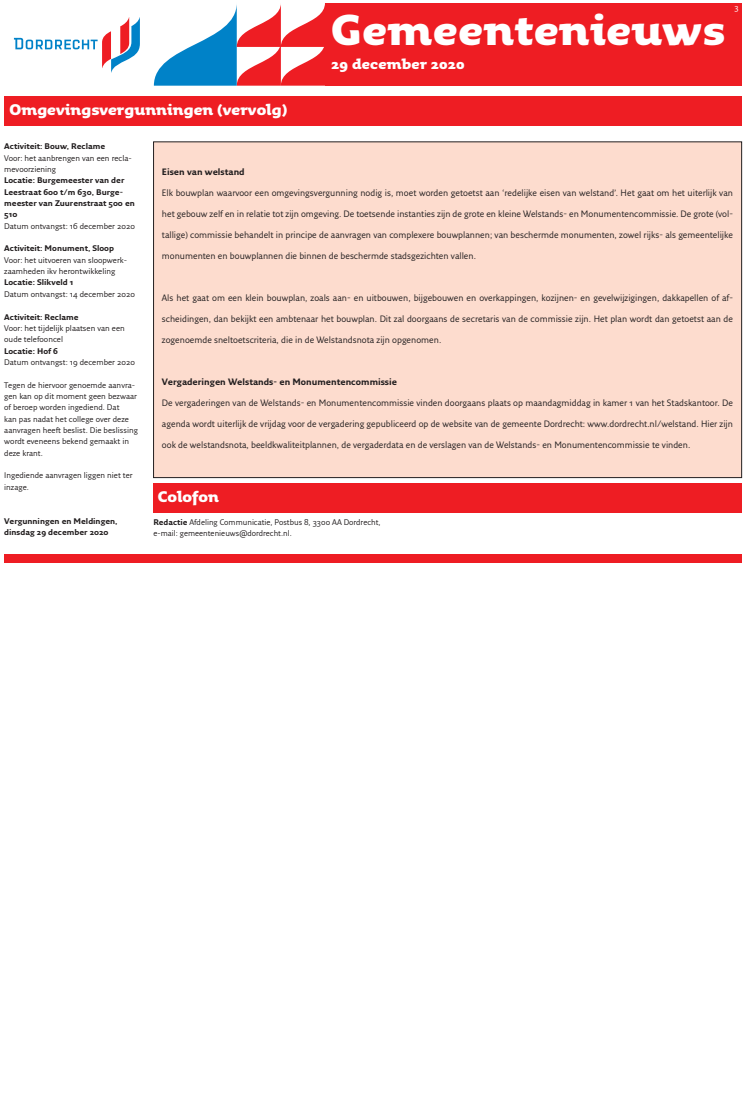
<style>
.page{position:relative;width:746px;height:1117px;background:#fff}
.page>*{position:absolute;margin:0;border:0;box-sizing:border-box;transform-origin:0 0}
.t1{font:900 42px "Fresco Inf Sans";letter-spacing:.01em;color:#fff}
.KOP{font:900 15px "Fresco Inf Sans";color:#fff}
.t2{font:900 14px "Fresco Inf Sans";letter-spacing:.01em;color:#fff}
.BODYTEKST{font:9px "Fresco Sans";color:#231f20}
.BODYTEKST-2{font:700 9px "Fresco Sans";color:#231f20}
.BODYTEKST-3{font:8px/11.3px "Fresco Sans";color:#231f20}
.BODYTEKST-4{font:700 8px/11.3px "Fresco Sans";color:#231f20}
.t3{font:8px "Fresco Inf Sans";color:#fff}
.s1{font-weight:700}
</style>
<div class="page">
<div style="left:325px;top:3px;width:416px;height:83px;background:#ee1d23"></div>
<svg style="left:154px;top:4px;width:171px;height:82px"></svg>
<svg style="left:14px;top:17px;width:126px;height:56px"></svg>
<div style="left:153px;top:142px;width:588px;height:336px;background:#fddcce;border:1px solid #231f20"></div>
<div style="left:153px;top:484px;width:588px;height:29px;background:#ee1d23"></div>
<div style="left:4px;top:96px;width:737px;height:29px;background:#ee1d23"></div>
<div style="left:4px;top:554px;width:737px;height:9px;background:#ee1d23"></div>
<p class="KOP" style="left:10px;top:100px;width:279px">Omgevingsvergunningen (vervolg)</p>
<h1 class="t1" style="left:331px;top:4px;width:395px">Gemeentenieuws</h1>
<h3 class="t2" style="left:331px;top:55px;width:135px">29 december 2020</h3>
<p class="t3" style="left:734px;top:3px;width:6px">3</p>
<p class="BODYTEKST-4" style="left:4px;top:141px;width:102px">Activiteit: Bouw, Reclame</p>
<p class="BODYTEKST-3" style="left:4px;top:152px;width:129px">Voor: het aanbrengen van een recla&shy;mevoorziening</p>
<p class="BODYTEKST-4" style="left:4px;top:175px;width:132px">Locatie: Burgemeester van der<br>Leestraat 600 t/m 630, Burge&shy;meester van Zuurenstraat 500 en<br>510</p>
<p class="BODYTEKST-3" style="left:4px;top:220px;width:132px">Datum ontvangst: 16 december 2020</p>
<p class="BODYTEKST-4" style="left:4px;top:243px;width:111px">Activiteit: Monument, Sloop</p>
<p class="BODYTEKST-3" style="left:4px;top:254px;width:124px">Voor: het uitvoeren van sloopwerk&shy;zaamheden ikv herontwikkeling</p>
<p class="BODYTEKST-4" style="left:4px;top:277px;width:71px">Locatie: Slikveld 1</p>
<p class="BODYTEKST-3" style="left:4px;top:288px;width:132px">Datum ontvangst: 14 december 2020</p>
<p class="BODYTEKST-4" style="left:4px;top:311px;width:76px">Activiteit: Reclame</p>
<p class="BODYTEKST-3" style="left:4px;top:322px;width:122px">Voor: het tijdelijk plaatsen van een oude telefooncel</p>
<p class="BODYTEKST-4" style="left:4px;top:345px;width:55px">Locatie: Hof 6</p>
<p class="BODYTEKST-3" style="left:4px;top:356px;width:132px">Datum ontvangst: 19 december 2020</p>
<p class="BODYTEKST-3" style="left:4px;top:379px;width:135px">Tegen de hiervoor genoemde aanvra&shy;gen kan op dit moment geen bezwaar of beroep worden ingediend. Dat<br>kan pas nadat het college over deze aanvragen heeft beslist. Die beslissing wordt eveneens bekend gemaakt in deze krant.</p>
<p class="BODYTEKST-3" style="left:4px;top:470px;width:130px">Ingediende aanvragen liggen niet ter inzage.</p>
<p class="BODYTEKST-4" style="left:4px;top:515px;width:115px">Vergunningen en Meldingen,</p>
<p class="BODYTEKST-4" style="left:4px;top:526px;width:106px">dinsdag 29 december 2020</p>
<p class="BODYTEKST-2" style="left:162px;top:166px;width:84px">Eisen van welstand</p>
<p class="BODYTEKST" style="left:162px;top:188px;width:572px">Elk bouwplan waarvoor een omgevingsvergunning nodig is, moet worden getoetst aan ‘redelijke eisen van welstand’. Het gaat om het uiterlijk van</p>
<p class="BODYTEKST" style="left:162px;top:209px;width:572px">het gebouw zelf en in relatie tot zijn omgeving. De toetsende instanties zijn de grote en kleine Welstands- en Monumentencommissie. De grote (vol-</p>
<p class="BODYTEKST" style="left:162px;top:230px;width:572px">tallige) commissie behandelt in principe de aanvragen van complexere bouwplannen; van beschermde monumenten, zowel rijks- als gemeentelijke</p>
<p class="BODYTEKST" style="left:162px;top:251px;width:315px">monumenten en bouwplannen die binnen de beschermde stadsgezichten vallen.</p>
<p class="BODYTEKST" style="left:162px;top:293px;width:572px">Als het gaat om een klein bouwplan, zoals aan- en uitbouwen, bijgebouwen en overkappingen, kozijnen- en gevelwijzigingen, dakkapellen of af-</p>
<p class="BODYTEKST" style="left:162px;top:314px;width:572px">scheidingen, dan bekijkt een ambtenaar het bouwplan. Dit zal doorgaans de secretaris van de commissie zijn. Het plan wordt dan getoetst aan de</p>
<p class="BODYTEKST" style="left:162px;top:335px;width:281px">zogenoemde sneltoetscriteria, die in de Welstandsnota zijn opgenomen.</p>
<p class="BODYTEKST-2" style="left:162px;top:376px;width:236px">Vergaderingen Welstands- en Monumentencommissie</p>
<p class="BODYTEKST" style="left:162px;top:398px;width:572px">De vergaderingen van de Welstands- en Monumentencommissie vinden doorgaans plaats op maandagmiddag in kamer 1 van het Stadskantoor. De</p>
<p class="BODYTEKST" style="left:162px;top:419px;width:572px">agenda wordt uiterlijk de vrijdag voor de vergadering gepubliceerd op de website van de gemeente Dordrecht: www.dordrecht.nl/welstand. Hier zijn</p>
<p class="BODYTEKST" style="left:162px;top:440px;width:530px">ook de welstandsnota, beeldkwaliteitplannen, de vergaderdata en de verslagen van de Welstands- en Monumentencommissie te vinden.</p>
<p class="KOP" style="left:158px;top:488px;width:63px">Colofon</p>
<p class="BODYTEKST-3" style="left:153px;top:517px;width:229px"><span class="s1">Redactie</span> Afdeling Communicatie, Postbus 8, 3300 AA Dordrecht,</p>
<p class="BODYTEKST-3" style="left:153px;top:528px;width:140px">e-mail: gemeentenieuws@dordrecht.nl.</p>
</div>
